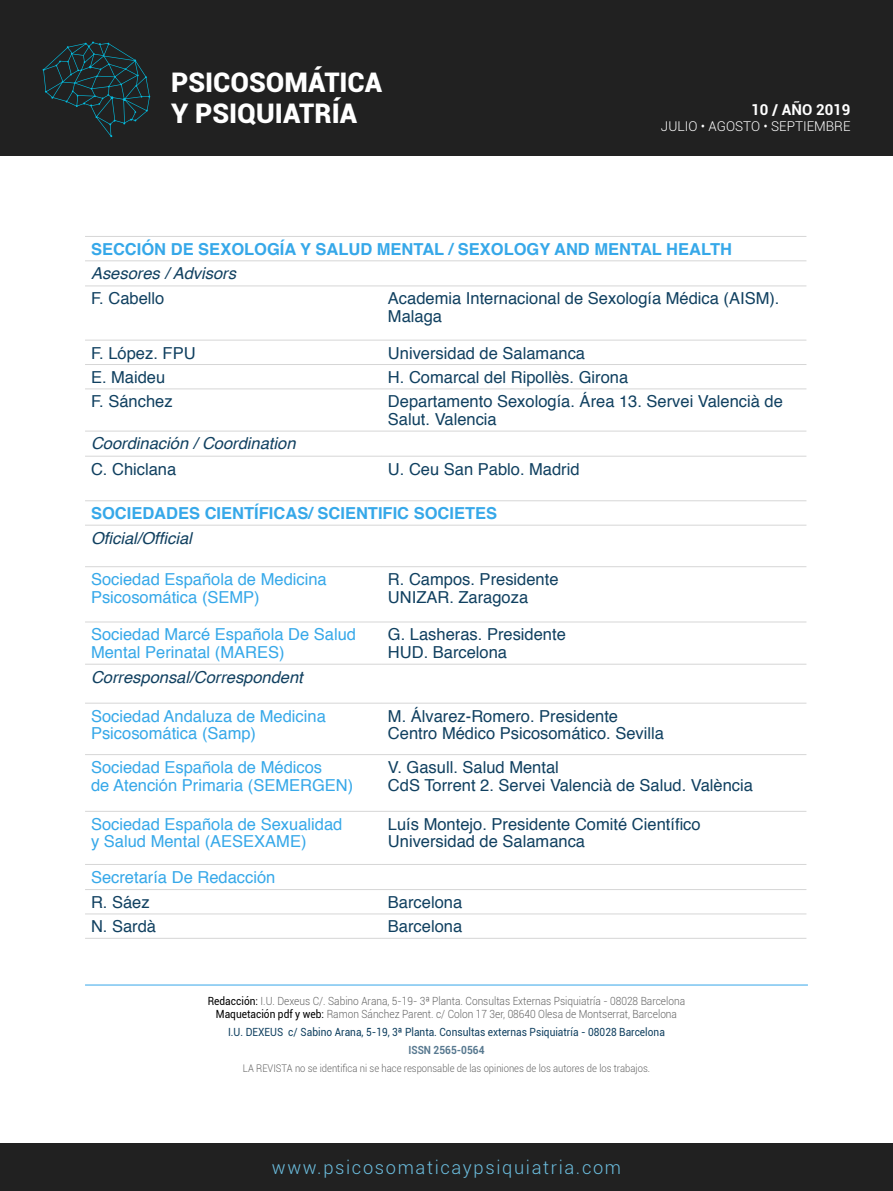
<style>
.page{position:relative;width:893px;height:1191px;background:#fff}
.page>*{position:absolute;margin:0;border:0;box-sizing:border-box;transform-origin:0 0}
.t1{font:900 27px/31.5px "Roboto";color:#fff}
.t2{font:300 18.3px "Roboto";letter-spacing:.09em;color:#6bbdde}
.t3{font:16.5px/17.9px "Helvetica";color:#104060}
.t4{font:16.5px/17.9px "Helvetica";color:#36a8e9}
.t5{font:700 16.5px "Helvetica";color:#36a8e9}
.t6{font:italic 16.5px "Helvetica";color:#104060}
.t7{font:700 15px "Roboto";color:#fff}
.t8{font:300 13.5px "Roboto";color:#fff}
.t9{font:300 11.25px/13.5px "Roboto";color:#636363;text-align:center;scale:.9 1}
.t10{font:11.25px "Roboto";color:#104060;scale:.9 1}
.t11{font:700 11.25px "Roboto";color:#587990;scale:.9 1}
.t12{font:300 10.5px "Roboto";color:#636363;scale:.9 1}
.s1{font-weight:400;color:#000}
</style>
<div class="page">
<div style="left:0;top:0;width:893px;height:155px;background:#212121"></div>
<div style="left:0;top:1143px;width:893px;height:48px;background:#212121"></div>
<svg style="left:43px;top:41px;width:107px;height:96px"></svg>
<hr style="left:85px;top:236px;width:297px;height:1px;background:#d6d6d6">
<hr style="left:382px;top:236px;width:424px;height:1px;background:#d6d6d6">
<hr style="left:85px;top:260px;width:297px;height:1px;background:#d6d6d6">
<hr style="left:382px;top:260px;width:424px;height:1px;background:#d6d6d6">
<hr style="left:85px;top:285px;width:297px;height:1px;background:#d6d6d6">
<hr style="left:382px;top:285px;width:424px;height:1px;background:#d6d6d6">
<hr style="left:85px;top:340px;width:297px;height:1px;background:#d6d6d6">
<hr style="left:382px;top:340px;width:424px;height:1px;background:#d6d6d6">
<hr style="left:85px;top:364px;width:297px;height:1px;background:#d6d6d6">
<hr style="left:382px;top:364px;width:424px;height:1px;background:#d6d6d6">
<hr style="left:85px;top:388px;width:297px;height:1px;background:#d6d6d6">
<hr style="left:382px;top:388px;width:424px;height:1px;background:#d6d6d6">
<hr style="left:85px;top:431px;width:297px;height:1px;background:#d6d6d6">
<hr style="left:382px;top:431px;width:424px;height:1px;background:#d6d6d6">
<hr style="left:85px;top:456px;width:297px;height:1px;background:#d6d6d6">
<hr style="left:382px;top:456px;width:424px;height:1px;background:#d6d6d6">
<hr style="left:85px;top:500px;width:297px;height:1px;background:#d6d6d6">
<hr style="left:382px;top:500px;width:424px;height:1px;background:#d6d6d6">
<hr style="left:85px;top:525px;width:297px;height:1px;background:#d6d6d6">
<hr style="left:382px;top:525px;width:424px;height:1px;background:#d6d6d6">
<hr style="left:85px;top:566px;width:297px;height:1px;background:#d6d6d6">
<hr style="left:382px;top:566px;width:424px;height:1px;background:#d6d6d6">
<hr style="left:85px;top:621px;width:297px;height:1px;background:#d6d6d6">
<hr style="left:382px;top:621px;width:424px;height:1px;background:#d6d6d6">
<hr style="left:85px;top:664px;width:297px;height:1px;background:#d6d6d6">
<hr style="left:382px;top:664px;width:424px;height:1px;background:#d6d6d6">
<hr style="left:85px;top:703px;width:297px;height:1px;background:#d6d6d6">
<hr style="left:382px;top:703px;width:424px;height:1px;background:#d6d6d6">
<hr style="left:85px;top:754px;width:297px;height:1px;background:#d6d6d6">
<hr style="left:382px;top:754px;width:424px;height:1px;background:#d6d6d6">
<hr style="left:85px;top:811px;width:297px;height:1px;background:#d6d6d6">
<hr style="left:382px;top:811px;width:424px;height:1px;background:#d6d6d6">
<hr style="left:85px;top:864px;width:297px;height:1px;background:#d6d6d6">
<hr style="left:382px;top:864px;width:424px;height:1px;background:#d6d6d6">
<hr style="left:85px;top:889px;width:297px;height:1px;background:#d6d6d6">
<hr style="left:382px;top:889px;width:424px;height:1px;background:#d6d6d6">
<hr style="left:85px;top:913px;width:297px;height:1px;background:#d6d6d6">
<hr style="left:382px;top:913px;width:424px;height:1px;background:#d6d6d6">
<hr style="left:85px;top:938px;width:297px;height:1px;background:#d6d6d6">
<hr style="left:382px;top:938px;width:424px;height:1px;background:#d6d6d6">
<hr style="left:85px;top:984px;width:723px;height:1px;background:#36a7e9">
<h1 class="t1" style="left:171px;top:65px;width:212px">PSICOSOMÁTICA<br>Y PSIQUIATRÍA</h1>
<p class="t7" style="left:751px;top:99px;width:101px">10 / AÑO 2019</p>
<p class="t8" style="left:661px;top:117px;width:191px">JULIO • AGOSTO • SEPTIEMBRE</p>
<p class="t5" style="left:91px;top:236px;width:642px">SECCIÓN DE SEXOLOGÍA Y SALUD MENTAL / SEXOLOGY AND MENTAL HEALTH</p>
<p class="t6" style="left:91px;top:260px;width:146px">Asesores / Advisors</p>
<p class="t3" style="left:91px;top:290px;width:75px">F. Cabello</p>
<p class="t3" style="left:388px;top:290px;width:393px">Academia Internacional de Sexología Médica (AISM).<br>Malaga</p>
<p class="t3" style="left:91px;top:344px;width:106px">F. López. FPU</p>
<p class="t3" style="left:388px;top:344px;width:199px">Universidad de Salamanca</p>
<p class="t3" style="left:91px;top:369px;width:76px">E. Maideu</p>
<p class="t3" style="left:388px;top:369px;width:242px">H. Comarcal del Ripollès. Girona</p>
<p class="t3" style="left:91px;top:393px;width:83px">F. Sánchez</p>
<p class="t3" style="left:388px;top:393px;width:397px">Departamento Sexología. Área 13. Servei Valencià de<br>Salut. Valencia</p>
<p class="t6" style="left:91px;top:431px;width:206px">Coordinación / Coordination</p>
<p class="t3" style="left:91px;top:460px;width:87px">C. Chiclana</p>
<p class="t3" style="left:388px;top:460px;width:193px">U. Ceu San Pablo. Madrid</p>
<p class="t5" style="left:91px;top:500px;width:408px">SOCIEDADES CIENTÍFICAS/ SCIENTIFIC SOCIETES</p>
<p class="t6" style="left:91px;top:525px;width:102px">Oficial/Official</p>
<p class="t4" style="left:91px;top:571px;width:237px">Sociedad Española de Medicina<br>Psicosomática (SEMP)</p>
<p class="t3" style="left:388px;top:571px;width:172px">R. Campos. Presidente<br>UNIZAR. Zaragoza</p>
<p class="t4" style="left:91px;top:626px;width:267px">Sociedad Marcé Española De Salud<br>Mental Perinatal (MARES)</p>
<p class="t3" style="left:388px;top:626px;width:179px">G. Lasheras. Presidente<br>HUD. Barcelona</p>
<p class="t6" style="left:91px;top:664px;width:213px">Corresponsal/Correspondent</p>
<p class="t4" style="left:91px;top:707px;width:236px">Sociedad Andaluza de Medicina<br>Psicosomática (Samp)</p>
<p class="t3" style="left:388px;top:707px;width:277px">M. Álvarez-Romero. Presidente<br>Centro Médico Psicosomático. Sevilla</p>
<p class="t4" style="left:91px;top:758px;width:264px">Sociedad Española de Médicos<br>de Atención Primaria (SEMERGEN)</p>
<p class="t3" style="left:388px;top:758px;width:367px">V. Gasull. Salud Mental<br>CdS Torrent 2. Servei Valencià de Salud. València</p>
<p class="t4" style="left:91px;top:815px;width:253px">Sociedad Española de Sexualidad y Salud Mental (AESEXAME)</p>
<p class="t3" style="left:388px;top:815px;width:314px">Luís Montejo. Presidente Comité Científico<br>Universidad de Salamanca</p>
<p class="t4" style="left:91px;top:868px;width:186px">Secretaría De Redacción</p>
<p class="t3" style="left:91px;top:893px;width:60px">R. Sáez</p>
<p class="t3" style="left:388px;top:893px;width:76px">Barcelona</p>
<p class="t3" style="left:91px;top:918px;width:67px">N. Sardà</p>
<p class="t3" style="left:388px;top:918px;width:76px">Barcelona</p>
<p class="t9" style="left:208px;top:993px;width:532px"><span class="s1">Redacción:</span> I.U. Dexeus C/. Sabino Arana, 5-19- 3ª Planta. Consultas Externas Psiquiatría - 08028 Barcelona<br><span class="s1">Maquetación pdf y web:</span> Ramon Sánchez Parent. c/ Colon 17 3er, 08640 Olesa de Montserrat, Barcelona</p>
<p class="t10" style="left:228px;top:1024px;width:487px">I.U. DEXEUS c/ Sabino Arana, 5-19, 3ª Planta. Consultas externas Psiquiatría - 08028 Barcelona</p>
<p class="t11" style="left:408px;top:1042px;width:86px">ISSN 2565-0564</p>
<p class="t12" style="left:243px;top:1060px;width:454px">LA REVISTA no se identifica ni se hace responsable de las opiniones de los autores de los trabajos.</p>
<p class="t2" style="left:272px;top:1154px;width:351px">www.psicosomaticaypsiquiatria.com</p>
</div>
